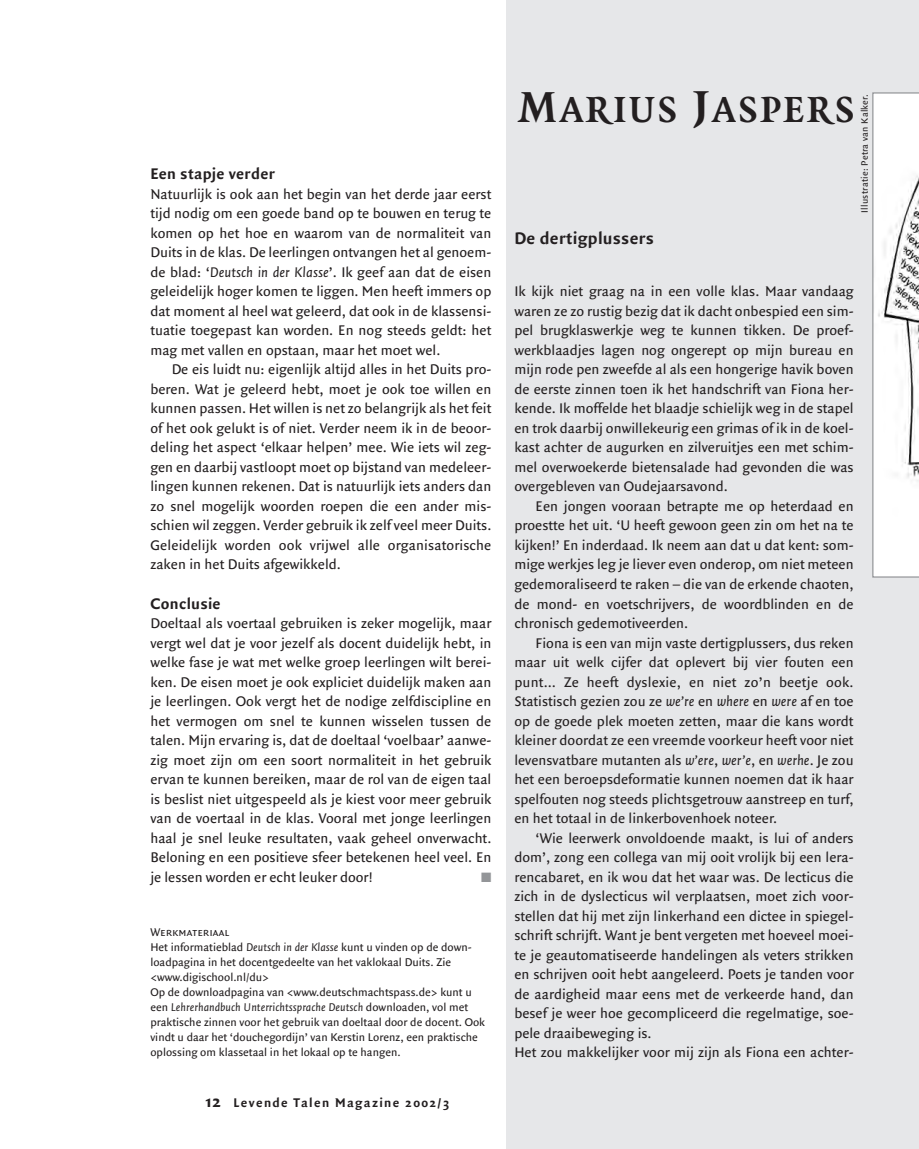
<style>
.page{position:relative;width:919px;height:1149px;background:#fff}
.page>*{position:absolute;margin:0;border:0;box-sizing:border-box;transform-origin:0 0}
.t1{font:700 39px "Quadraat";letter-spacing:.065em;color:#231f20}
.t2{font:700 18px "Quadraat Sans";letter-spacing:.015em;color:#231f20}
.t3{font:700 16.5px "Quadraat Sans";letter-spacing:.015em;color:#231f20}
.t4{font:15px/19.5px "Quadraat Sans";color:#231f20;text-align:justify}
.t5{font:700 13.5px "Quadraat Sans";letter-spacing:.1em;color:#231f20}
.t6{font:13.5px "Zapf Dingbats";color:#939598}
.t7{font:12px/15px "Quadraat Sans";color:#231f20}
.t8{font:12px "Quadraat Sans Small Caps";color:#231f20}
.t9{font:9.9px "Quadraat Sans";letter-spacing:.025em;color:#231f20}
.s1{font-style:italic}
.s2{font-size:18px}
.s3{font-size:46.5px}
.s4{font-size:48px}
</style>
<div class="page">
<div style="left:506px;top:0;width:412px;height:1148px;background:#e6e7e9"></div>
<svg style="left:872px;top:92px;width:46px;height:485px;background:#efefef"></svg>
<p class="t3" style="left:150px;top:167px;width:126px">Een stapje verder</p>
<p class="t4" style="left:150px;top:185px;width:342px">Natuurlijk is ook aan het begin van het derde jaar eerst tijd nodig om een goede band op te bouwen en terug te komen op het hoe en waarom van de normaliteit van Duits in de klas. De leerlingen ontvangen het al genoem&shy;de blad: ‘<span class="s1">Deutsch in der Klasse</span>’. Ik geef aan dat de eisen geleidelijk hoger komen te liggen. Men heeft immers op dat moment al heel wat geleerd, dat ook in de klassensi&shy;tuatie toegepast kan worden. En nog steeds geldt: het mag met vallen en opstaan, maar het moet wel.</p>
<p class="t4" style="left:150px;top:361px;width:342px;text-indent:21px">De eis luidt nu: eigenlijk altijd alles in het Duits pro&shy;beren. Wat je geleerd hebt, moet je ook toe willen en kunnen passen. Het willen is net zo belangrijk als het feit of het ook gelukt is of niet. Verder neem ik in de beoor&shy;deling het aspect ‘elkaar helpen’ mee. Wie iets wil zeg&shy;gen en daarbij vastloopt moet op bijstand van medeleer&shy;lingen kunnen rekenen. Dat is natuurlijk iets anders dan zo snel mogelijk woorden roepen die een ander mis&shy;schien wil zeggen. Verder gebruik ik zelf veel meer Duits.<br>Geleidelijk worden ook vrijwel alle organisatorische zaken in het Duits afgewikkeld.</p>
<p class="t3" style="left:150px;top:596px;width:72px">Conclusie</p>
<p class="t4" style="left:150px;top:614px;width:342px">Doeltaal als voertaal gebruiken is zeker mogelijk, maar vergt wel dat je voor jezelf als docent duidelijk hebt, in welke fase je wat met welke groep leerlingen wilt berei&shy;ken. De eisen moet je ook expliciet duidelijk maken aan je leerlingen. Ook vergt het de nodige zelfdiscipline en het vermogen om snel te kunnen wisselen tussen de talen. Mijn ervaring is, dat de doeltaal ‘voelbaar’ aanwe&shy;zig moet zijn om een soort normaliteit in het gebruik ervan te kunnen bereiken, maar de rol van de eigen taal is beslist niet uitgespeeld als je kiest voor meer gebruik van de voertaal in de klas. Vooral met jonge leerlingen haal je snel leuke resultaten, vaak geheel onverwacht.<br>Beloning en een positieve sfeer betekenen heel veel. En je lessen worden er echt leuker door!</p>
<p class="t6" style="left:481px;top:868px;width:12px">■</p>
<p class="t8" style="left:150px;top:924px;width:80px">Werkmateriaal</p>
<p class="t7" style="left:150px;top:940px;width:336px">Het informatieblad <span class="s1">Deutsch in der Klasse</span> kunt u vinden op de down&shy;loadpagina in het docentgedeelte van het vaklokaal Duits. Zie &lt;www.digischool.nl/du&gt;<br>Op de downloadpagina van &lt;www.deutschmachtspass.de&gt; kunt u een <span class="s1">Lehrerhandbuch Unterrichtssprache Deutsch</span> downloaden, vol met praktische zinnen voor het gebruik van doeltaal door de docent. Ook vindt u daar het ‘douchegordijn’ van Kerstin Lorenz, een praktische oplossing om klassetaal in het lokaal op te hangen.</p>
<p class="t5" style="left:205px;top:1096px;width:246px"><span class="s2">12</span> Levende Talen Magazine 2002/3</p>
<h1 class="t1" style="left:518px;top:94px;width:338px"><span class="s3">M</span>ARIUS <span class="s4">J</span>ASPERS</h1>
<p class="t9" style="left:860px;top:212px;width:120px;rotate:-90deg">Illustratie: Petra van Kalker.</p>
<p class="t2" style="left:514px;top:231px;width:141px">De dertigplussers</p>
<p class="t4" style="left:514px;top:283px;width:341px">Ik kijk niet graag na in een volle klas. Maar vandaag waren ze zo rustig bezig dat ik dacht onbespied een sim&shy;pel brugklaswerkje weg te kunnen tikken. De proef&shy;werkblaadjes lagen nog ongerept op mijn bureau en mijn rode pen zweefde al als een hongerige havik boven de eerste zinnen toen ik het handschrift van Fiona her&shy;kende. Ik moffelde het blaadje schielijk weg in de stapel en trok daarbij onwillekeurig een grimas of ik in de koel&shy;kast achter de augurken en zilveruitjes een met schim&shy;mel overwoekerde bietensalade had gevonden die was overgebleven van Oudejaarsavond.</p>
<p class="t4" style="left:514px;top:497px;width:341px;text-indent:21px">Een jongen vooraan betrapte me op heterdaad en proestte het uit. ‘U heeft gewoon geen zin om het na te kijken!’ En inderdaad. Ik neem aan dat u dat kent: som&shy;mige werkjes leg je liever even onderop, om niet meteen gedemoraliseerd te raken – die van de erkende chaoten, de mond- en voetschrijvers, de woordblinden en de chronisch gedemotiveerden.</p>
<p class="t4" style="left:514px;top:634px;width:341px;text-indent:21px">Fiona is een van mijn vaste dertigplussers, dus reken maar uit welk cijfer dat oplevert bij vier fouten een punt… Ze heeft dyslexie, en niet zo’n beetje ook.<br>Statistisch gezien zou ze <span class="s1">we’re</span> en <span class="s1">where</span> en <span class="s1">were</span> af en toe op de goede plek moeten zetten, maar die kans wordt kleiner doordat ze een vreemde voorkeur heeft voor niet levensvatbare mutanten als <span class="s1">w’ere</span>, <span class="s1">wer’e</span>, en <span class="s1">werhe</span>. Je zou het een beroepsdeformatie kunnen noemen dat ik haar spelfouten nog steeds plichtsgetrouw aanstreep en turf, en het totaal in de linkerbovenhoek noteer.</p>
<p class="t4" style="left:514px;top:829px;width:341px;text-align:left;text-indent:21px">‘Wie leerwerk onvoldoende maakt, is lui of anders dom’, zong een collega van mij ooit vrolijk bij een lera&shy;rencabaret, en ik wou dat het waar was. De lecticus die zich in de dyslecticus wil verplaatsen, moet zich voor&shy;stellen dat hij met zijn linkerhand een dictee in spiegel&shy;schrift schrijft. Want je bent vergeten met hoeveel moei&shy;te je geautomatiseerde handelingen als veters strikken en schrijven ooit hebt aangeleerd. Poets je tanden voor de aardigheid maar eens met de verkeerde hand, dan besef je weer hoe gecompliceerd die regelmatige, soe&shy;pele draaibeweging is.<br>Het zou makkelijker voor mij zijn als Fiona een achter-</p>
</div>
